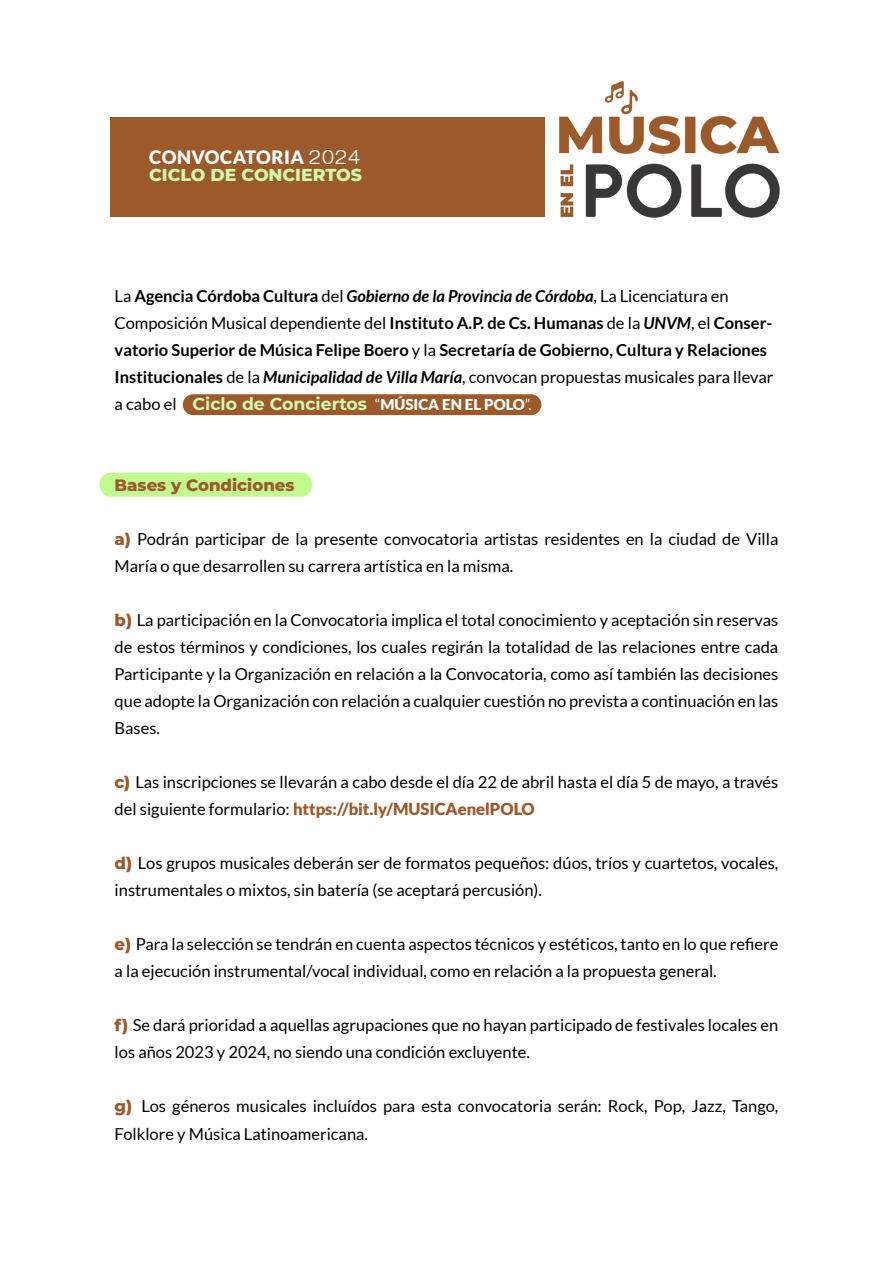
<style>
.page{position:relative;width:893px;height:1263px;background:#fff}
.page>*{position:absolute;margin:0;border:0;box-sizing:border-box;transform-origin:0 0}
.t1{font:900 18.45px "Lato";letter-spacing:.025em;color:#fff}
.t2{font:700 17.25px "Montserrat";color:#d1fbae}
.t3{font:800 17.25px "Montserrat";color:#d1fbae}
.t4{font:16.5px/27px "Lato";color:#000}
.t5{font:700 16.5px/27px "Lato";color:#000}
.t6{font:800 16.5px "Montserrat";color:#9c5a2b}
.s1{font-family:"Swiss 721 BT";font-weight:300;font-stretch:expanded;font-size:19.5px}
.s2{font-weight:400}
.s3{font-style:italic}
.s4{font-family:"Lato";font-weight:400;font-size:16.5px;color:#000}
.s5{font-family:"Lato";font-weight:400;font-size:15px;color:#fff}
.s6{font-family:"Lato";font-weight:900;font-size:15px;color:#fff}
.s7{font-family:"Montserrat";font-weight:800;color:#9c5a2b}
.s8{font-weight:900;color:#9c5a2b}
</style>
<div class="page">
<div style="left:183px;top:394px;width:358px;height:21px;background:#9c5a2b;border-radius:10px"></div>
<div style="left:99px;top:473px;width:213px;height:24px;background:#c0fa91;border-radius:11px"></div>
<div style="left:110px;top:117px;width:434px;height:99px;background:#9c5a2b"></div>
<img style="left:560px;top:81px;width:219px;height:136px">
<p class="t1" style="left:149px;top:147px;width:213px">CONVOCATORIA <span class="s1">2024</span></p>
<p class="t3" style="left:149px;top:164px;width:214px">CICLO DE CONCIERTOS</p>
<p class="t5" style="left:115px;top:282px;width:660px"><span class="s2">La</span> Agencia Córdoba Cultura <span class="s2">del</span> <span class="s3">Gobierno de la Provincia de Córdoba</span><span class="s2">, La Licenciatura en Composición Musical dependiente del</span> Instituto A.P. de Cs. Humanas <span class="s2">de la</span> <span class="s3">UNVM</span><span class="s2">, el</span> Conser&shy;vatorio Superior de Música Felipe Boero <span class="s2">y la</span> Secretaría de Gobierno, Cultura y Relaciones Institucionales <span class="s2">de la</span> <span class="s3">Municipalidad de Villa María</span><span class="s2">, convocan propuestas musicales para llevar</span></p>
<p class="t2" style="left:115px;top:392px;width:419px"><span class="s4">a cabo el</span> Ciclo de Conciertos <span class="s5">“</span><span class="s6">MÚSICA EN EL POLO</span><span class="s5">”.</span></p>
<p class="t6" style="left:115px;top:474px;width:181px">Bases y Condiciones</p>
<p class="t4" style="left:115px;top:525px;width:665px"><span class="s7">a)</span> Podrán participar de la presente convocatoria artistas residentes en la ciudad de Villa<br>María o que desarrollen su carrera artística en la misma.</p>
<p class="t4" style="left:115px;top:606px;width:665px;text-align:justify"><span class="s7">b)</span> La participación en la Convocatoria implica el total conocimiento y aceptación sin reservas de estos términos y condiciones, los cuales regirán la totalidad de las relaciones entre cada Participante y la Organización en relación a la Convocatoria, como así también las decisiones que adopte la Organización con relación a cualquier cuestión no prevista a continuación en las Bases.</p>
<p class="t4" style="left:115px;top:768px;width:665px"><span class="s7">c)</span> Las inscripciones se llevarán a cabo desde el día 22 de abril hasta el día 5 de mayo, a través del siguiente formulario: <span class="s8">https://bit.ly/MUSICAenelPOLO</span></p>
<p class="t4" style="left:115px;top:849px;width:665px"><span class="s7">d)</span> Los grupos musicales deberán ser de formatos pequeños: dúos, tríos y cuartetos, vocales, instrumentales o mixtos, sin batería (se aceptará percusión).</p>
<p class="t4" style="left:115px;top:930px;width:665px"><span class="s7">e)</span> Para la selección se tendrán en cuenta aspectos técnicos y estéticos, tanto en lo que refiere a la ejecución instrumental/vocal individual, como en relación a la propuesta general.</p>
<p class="t4" style="left:115px;top:1011px;width:665px"><span class="s7">f)</span> Se dará prioridad a aquellas agrupaciones que no hayan participado de festivales locales en los años 2023 y 2024, no siendo una condición excluyente.</p>
<p class="t4" style="left:115px;top:1091px;width:665px;line-height:28.5px"><span class="s7">g)</span> Los géneros musicales incluídos para esta convocatoria serán: Rock, Pop, Jazz, Tango,<br>Folklore y Música Latinoamericana.</p>
</div>
